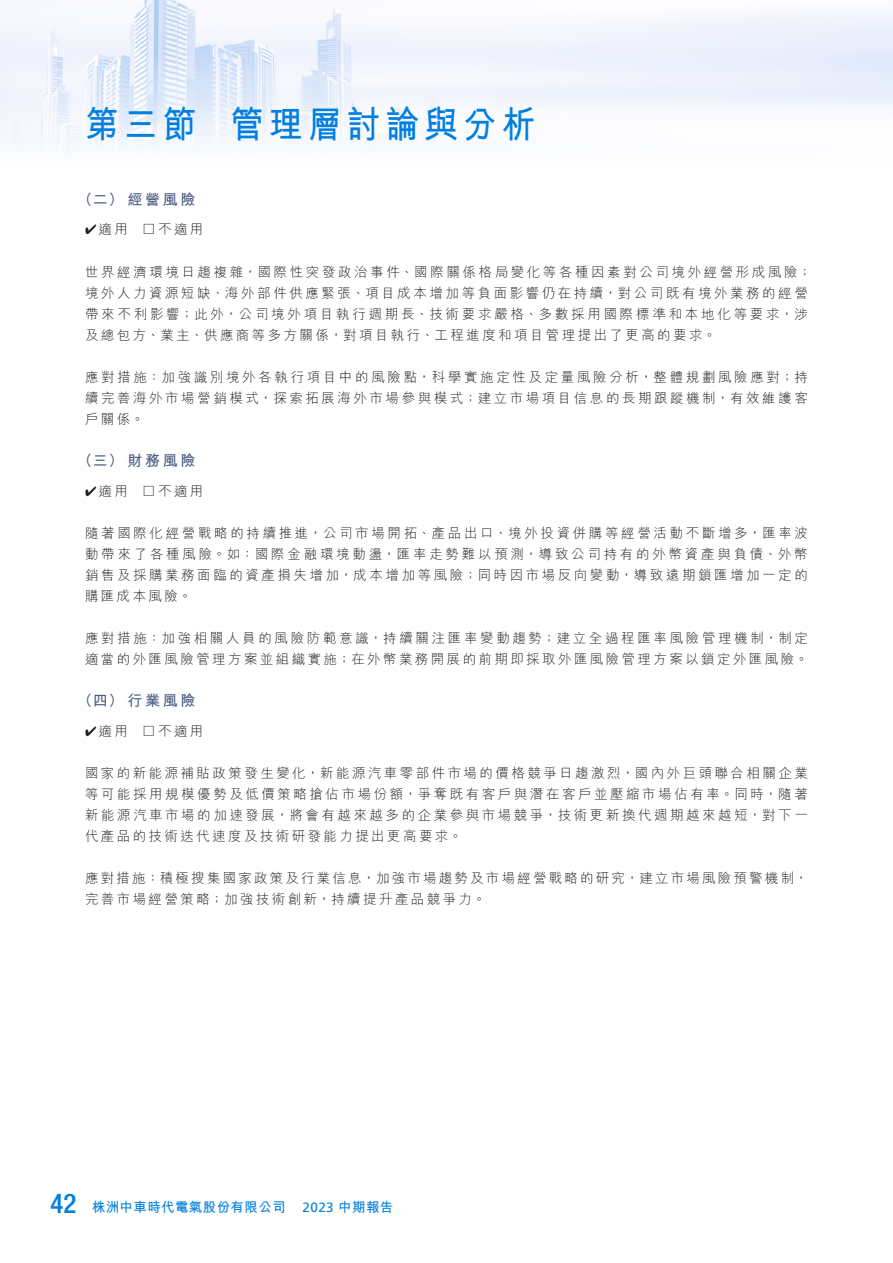
<style>
.page{position:relative;width:893px;height:1263px;background:#fff}
.page>*{position:absolute;margin:0;border:0;box-sizing:border-box;transform-origin:0 0}
.t1{font:700 37.5px "M Hei HK";letter-spacing:.15em;color:#007fe1;scale:.9 1}
._02_Heading_2{font:700 15px "M Hei HK";letter-spacing:.18em;color:#4a5d84}
._00_Body_text{font:300 13.5px/21px "M Hei HK";letter-spacing:.19em;color:#231f20;text-align:justify}
._00_Body_text-2{font:300 13.5px/21px "M Hei HK";letter-spacing:.165em;color:#231f20}
.t2{font:700 13.5px "M Hei HK";letter-spacing:.03em;color:#007fe1}
.s1{font-family:"Helvetica Neue LT Std";font-weight:500;font-stretch:condensed;font-size:27px}
.s2{font-family:"Frutiger LT Std";font-weight:400}
</style>
<div class="page">
<img style="left:0;top:0;width:893px;height:149px">
<h1 class="t1" style="left:85px;top:97px;width:502px">第三節 管理層討論與分析</h1>
<p class="_02_Heading_2" style="left:78px;top:188px;width:120px">（二）經營風險</p>
<p class="_00_Body_text" style="left:85px;top:219px;width:120px">✔適用 □不適用</p>
<p class="_00_Body_text" style="left:85px;top:261px;width:728px;text-align:left">世界經濟環境日趨複雜，國際性突發政治事件、國際關係格局變化等各種因素對公司境外經營形成風險；境外人力資源短缺、海外部件供應緊張、項目成本增加等負面影響仍在持續，對公司既有境外業務的經營帶來不利影響；此外，公司境外項目執行週期長、技術要求嚴格、多數採用國際標準和本地化等要求，涉及總包方、業主、供應商等多方關係，對項目執行、工程進度和項目管理提出了更高的要求。</p>
<p class="_00_Body_text" style="left:85px;top:366px;width:725px">應對措施：加強識別境外各執行項目中的風險點，科學實施定性及定量風險分析，整體規劃風險應對；持續完善海外市場營銷模式，探索拓展海外市場參與模式；建立市場項目信息的長期跟蹤機制，有效維護客戶關係。</p>
<p class="_02_Heading_2" style="left:78px;top:450px;width:120px">（三）財務風險</p>
<p class="_00_Body_text" style="left:85px;top:480px;width:120px">✔適用 □不適用</p>
<p class="_00_Body_text" style="left:85px;top:522px;width:725px">隨著國際化經營戰略的持續推進，公司市場開拓、產品出口、境外投資併購等經營活動不斷增多，匯率波動帶來了各種風險。如：國際金融環境動盪，匯率走勢難以預測，導致公司持有的外幣資產與負債、外幣銷售及採購業務面臨的資產損失增加，成本增加等風險；同時因市場反向變動，導致遠期鎖匯增加一定的購匯成本風險。</p>
<p class="_00_Body_text" style="left:85px;top:627px;width:725px">應對措施：加強相關人員的風險防範意識，持續關注匯率變動趨勢；建立全過程匯率風險管理機制，制定適當的外匯風險管理方案並組織實施；在外幣業務開展的前期即採取外匯風險管理方案以鎖定外匯風險。</p>
<p class="_02_Heading_2" style="left:78px;top:690px;width:120px">（四）行業風險</p>
<p class="_00_Body_text" style="left:85px;top:720px;width:120px">✔適用 □不適用</p>
<p class="_00_Body_text" style="left:85px;top:762px;width:724px">國家的新能源補貼政策發生變化，新能源汽車零部件市場的價格競爭日趨激烈，國內外巨頭聯合相關企業等可能採用規模優勢及低價策略搶佔市場份額，爭奪既有客戶與潛在客戶並壓縮市場佔有率。同時，隨著新能源汽車市場的加速發展，將會有越來越多的企業參與市場競爭，技術更新換代週期越來越短，對下一代產品的技術迭代速度及技術研發能力提出更高要求。</p>
<p class="_00_Body_text-2" style="left:85px;top:868px;width:724px">應對措施：積極搜集國家政策及行業信息，加強市場趨勢及市場經營戰略的研究，建立市場風險預警機制，完善市場經營策略；加強技術創新，持續提升產品競爭力。</p>
<p class="t2" style="left:51px;top:1197px;width:344px"><span class="s1">42</span> 株洲中車時代電氣股份有限公司 <span class="s2">2023</span> 中期報告</p>
</div>
